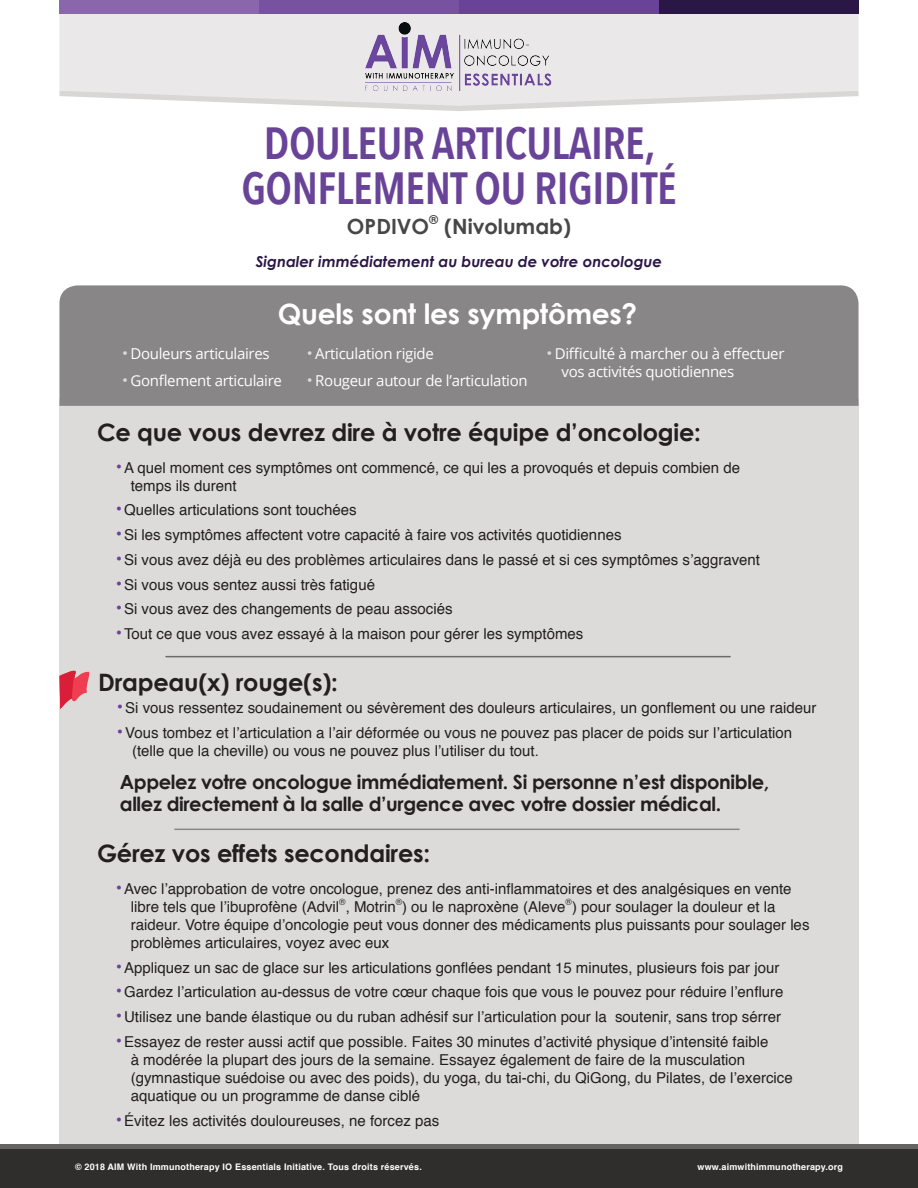
<style>
.page{position:relative;width:918px;height:1188px;background:#fff}
.page>*{position:absolute;margin:0;border:0;box-sizing:border-box;transform-origin:0 0}
.t1{font:600 45px/45px "Avenir Next Condensed";letter-spacing:-.01em;color:#684398;text-align:center}
.t2{font:700 28.05px "Century Gothic";letter-spacing:-.01em;color:#fff}
.t3{font:700 24px "Century Gothic";letter-spacing:-.01em;color:#231f20}
.t4{font:700 21px "Century Gothic";color:#484747}
.t5{font:700 19.5px/22.5px "Century Gothic";letter-spacing:-.02em;color:#231f20}
.t6{font:15px/18px "Helvetica";color:#231f20}
.t7{font:15px/18px "Open Sans";letter-spacing:-.02em;color:#fff}
.t8{font:italic 700 15px "Century Gothic";color:#2b1746}
.t9{font:700 12.3px "Century Gothic";color:#484747}
.t10{font:700 9px "Helvetica";letter-spacing:.02em;color:#fff}
.s1{font-family:"Helvetica";font-size:16.5px;color:#dcdbda}
.s2{font-size:18px;color:#684398}
</style>
<div class="page">
<div style="left:59px;top:400px;width:800px;height:784px;background:#dcdbda"></div>
<hr style="left:175px;top:829px;width:564px;height:1px;background:#888686">
<div style="left:59px;top:285px;width:800px;height:121px;background:#888686"></div>
<div style="left:0;top:1149px;width:918px;height:39px;background:#2f2e2d"></div>
<div style="left:0;top:1144px;width:918px;height:5px;background:#656464"></div>
<svg style="left:59px;top:670px;width:31px;height:39px"></svg>
<hr style="left:166px;top:656px;width:564px;height:1px;background:#6c6b6a">
<svg style="left:329px;top:106px;width:260px;height:5px"></svg>
<svg style="left:59px;top:14px;width:800px;height:92px;background:#e9e8e7"></svg>
<div style="left:59px;top:0;width:200px;height:14px;background:#8a67ac"></div>
<div style="left:259px;top:0;width:200px;height:14px;background:#7752a1"></div>
<div style="left:659px;top:0;width:200px;height:14px;background:#2b1746"></div>
<div style="left:459px;top:0;width:200px;height:14px;background:#684398"></div>
<img style="left:365px;top:23px;width:188px;height:68px">
<p class="t1" style="left:241px;top:120px;width:437px">DOULEUR ARTICULAIRE,<br>GONFLEMENT OU RIGIDITÉ</p>
<p class="t4" style="left:347px;top:210px;width:84px">OPDIVO</p>
<p class="t9" style="left:429px;top:210px;width:11px">®</p>
<p class="t4" style="left:444px;top:210px;width:128px">(Nivolumab)</p>
<p class="t8" style="left:256px;top:250px;width:408px">Signaler immédiatement au bureau de votre oncologue</p>
<p class="t2" style="left:278px;top:292px;width:361px">Quels sont les symptômes?</p>
<p class="t7" style="left:122px;top:344px;width:149px"><span class="s1">•</span> Douleurs articulaires</p>
<p class="t7" style="left:122px;top:371px;width:161px"><span class="s1">•</span> Gonflement articulaire</p>
<p class="t7" style="left:307px;top:344px;width:128px"><span class="s1">•</span> Articulation rigide</p>
<p class="t7" style="left:307px;top:371px;width:222px"><span class="s1">•</span> Rougeur autour de l’articulation</p>
<p class="t7" style="left:562px;top:344px;width:225px;text-indent:-15px"><span class="s1">•</span> Difficulté à marcher ou à effectuer vos activités quotidiennes</p>
<p class="t3" style="left:97px;top:414px;width:605px">Ce que vous devrez dire à votre équipe d’oncologie:</p>
<p class="t6" style="left:131px;top:459px;width:611px;text-indent:-15px"><span class="s2">•</span>A quel moment ces symptômes ont commencé, ce qui les a provoqués et depuis combien de temps ils durent</p>
<p class="t6" style="left:116px;top:502px;width:242px"><span class="s2">•</span>Quelles articulations sont touchées</p>
<p class="t6" style="left:116px;top:526px;width:507px"><span class="s2">•</span>Si les symptômes affectent votre capacité à faire vos activités quotidiennes</p>
<p class="t6" style="left:116px;top:551px;width:646px"><span class="s2">•</span>Si vous avez déjà eu des problèmes articulaires dans le passé et si ces symptômes s’aggravent</p>
<p class="t6" style="left:116px;top:576px;width:261px"><span class="s2">•</span>Si vous vous sentez aussi très fatigué</p>
<p class="t6" style="left:116px;top:601px;width:338px"><span class="s2">•</span>Si vous avez des changements de peau associés</p>
<p class="t6" style="left:116px;top:625px;width:469px"><span class="s2">•</span>Tout ce que vous avez essayé à la maison pour gérer les symptômes</p>
<p class="t3" style="left:98px;top:664px;width:241px">Drapeau(x) rouge(s):</p>
<p class="t6" style="left:117px;top:699px;width:701px"><span class="s2">•</span>Si vous ressentez soudainement ou sévèrement des douleurs articulaires, un gonflement ou une raideur</p>
<p class="t6" style="left:132px;top:724px;width:662px;text-indent:-15px"><span class="s2">•</span>Vous tombez et l’articulation a l’air déformée ou vous ne pouvez pas placer de poids sur l’articulation (telle que la cheville) ou vous ne pouvez plus l’utiliser du tout.</p>
<p class="t5" style="left:120px;top:770px;width:651px">Appelez votre oncologue immédiatement. Si personne n’est disponible, allez directement à la salle d’urgence avec votre dossier médical.</p>
<p class="t3" style="left:97px;top:835px;width:335px">Gérez vos effets secondaires:</p>
<p class="t6" style="left:131px;top:880px;width:680px;text-indent:-15px"><span class="s2">•</span>Avec l’approbation de votre oncologue, prenez des anti-inflammatoires et des analgésiques en vente libre tels que l’ibuprofène (Advil<sup>®</sup>, Motrin<sup>®</sup>) ou le naproxène (Aleve<sup>®</sup>) pour soulager la douleur et la raideur. Votre équipe d’oncologie peut vous donner des médicaments plus puissants pour soulager les problèmes articulaires, voyez avec eux</p>
<p class="t6" style="left:116px;top:959px;width:665px"><span class="s2">•</span>Appliquez un sac de glace sur les articulations gonflées pendant 15 minutes, plusieurs fois par jour</p>
<p class="t6" style="left:116px;top:984px;width:669px"><span class="s2">•</span>Gardez l’articulation au-dessus de votre cœur chaque fois que vous le pouvez pour réduire l’enflure</p>
<p class="t6" style="left:116px;top:1008px;width:667px"><span class="s2">•</span>Utilisez une bande élastique ou du ruban adhésif sur l’articulation pour la soutenir, sans trop sérrer</p>
<p class="t6" style="left:131px;top:1033px;width:663px;text-indent:-15px"><span class="s2">•</span>Essayez de rester aussi actif que possible. Faites 30 minutes d’activité physique d’intensité faible<br>à modérée la plupart des jours de la semaine. Essayez également de faire de la musculation (gymnastique suédoise ou avec des poids), du yoga, du tai-chi, du QiGong, du Pilates, de l’exercice aquatique ou un programme de danse ciblé</p>
<p class="t6" style="left:116px;top:1112px;width:325px"><span class="s2">•</span>Évitez les activités douloureuses, ne forcez pas</p>
<p class="t10" style="left:698px;top:1159px;width:147px">www.aimwithimmunotherapy.org</p>
<p class="t10" style="left:75px;top:1159px;width:348px">© 2018 AIM With Immunotherapy IO Essentials Initiative. Tous droits réservés.</p>
</div>
